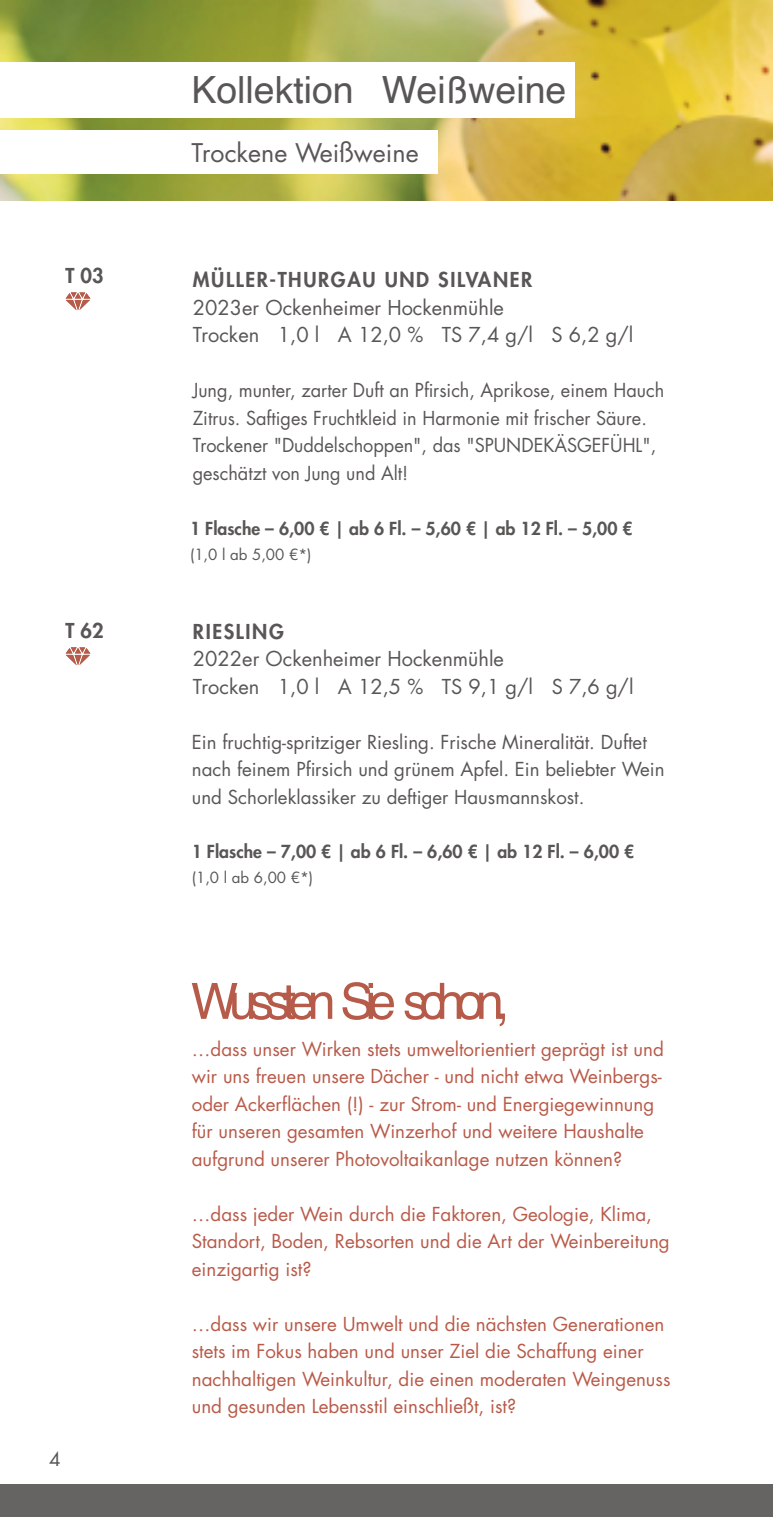
<style>
.page{position:relative;width:773px;height:1517px;background:#fff}
.page>*{position:absolute;margin:0;border:0;box-sizing:border-box;transform-origin:0 0}
.t1{font:50px "Helvetica";letter-spacing:-.165em;color:#b65b49}
.t2{font:37.5px "Helvetica";color:#595755}
.t3{font:25px "Futura Std";color:#595755}
.t4{font:20px/27.5px "Futura Std";color:#595755}
.t5{font:800 20px "Futura Std";letter-spacing:.08em;color:#595755}
.t6{font:18.75px/27.5px "Futura Std";color:#b95a49}
.t7{font:18.75px/27.5px "Futura Std";color:#595755;scale:.96 1}
.t8{font:18.75px/27.5px "Futura Std";color:#595755}
.t9{font:800 17.5px "Futura Std";color:#595755}
.t10{font:15px "Futura Std";color:#595755}
</style>
<div class="page">
<img style="left:0;top:0;width:772px;height:200px">
<div style="left:0;top:1484px;width:772px;height:33px;background:#656462"></div>
<div style="left:0;top:130px;width:437px;height:44px;background:#fff"></div>
<div style="left:0;top:63px;width:574px;height:55px;background:#fff"></div>
<svg style="left:66px;top:292px;width:24px;height:18px"></svg>
<svg style="left:66px;top:647px;width:24px;height:18px"></svg>
<p class="t5" style="left:66px;top:266px;width:39px">T 03</p>
<p class="t5" style="left:66px;top:621px;width:39px">T 62</p>
<p class="t8" style="left:49px;top:1446px;width:13px">4</p>
<h2 class="t2" style="left:191px;top:74px;width:376px">Kollektion Weißweine</h2>
<h3 class="t3" style="left:191px;top:141px;width:229px">Trockene Weißweine</h3>
<p class="t5" style="left:193px;top:271px;width:341px">MÜLLER-THURGAU UND SILVANER</p>
<p class="t4" style="left:193px;top:294px;width:442px">2023er Ockenheimer Hockenmühle<br>Trocken 1,0 l A 12,0 % TS 7,4 g/l S 6,2 g/l</p>
<p class="t7" style="left:193px;top:377px;width:492px">Jung, munter, zarter Duft an Pfirsich, Aprikose, einem Hauch Zitrus. Saftiges Fruchtkleid in Harmonie mit frischer Säure.<br>Trockener "Duddelschoppen", das "SPUNDEKÄSGEFÜHL", geschätzt von Jung und Alt!</p>
<p class="t9" style="left:190px;top:520px;width:444px">1 Flasche – 6,00 € | ab 6 Fl. – 5,60 € | ab 12 Fl. – 5,00 €</p>
<p class="t10" style="left:190px;top:547px;width:123px">(1,0 l ab 5,00 €*)</p>
<p class="t5" style="left:193px;top:622px;width:92px">RIESLING</p>
<p class="t4" style="left:193px;top:646px;width:442px">2022er Ockenheimer Hockenmühle<br>Trocken 1,0 l A 12,5 % TS 9,1 g/l S 7,6 g/l</p>
<p class="t8" style="left:192px;top:728px;width:474px">Ein fruchtig-spritziger Riesling. Frische Mineralität. Duftet nach feinem Pfirsich und grünem Apfel. Ein beliebter Wein und Schorleklassiker zu deftiger Hausmannskost.</p>
<p class="t9" style="left:192px;top:844px;width:444px">1 Flasche – 7,00 € | ab 6 Fl. – 6,60 € | ab 12 Fl. – 6,00 €</p>
<p class="t10" style="left:192px;top:871px;width:123px">(1,0 l ab 6,00 €*)</p>
<h1 class="t1" style="left:191px;top:981px;width:320px">Wussten Sie schon,</h1>
<p class="t6" style="left:192px;top:1036px;width:473px">…dass unser Wirken stets umweltorientiert geprägt ist und wir uns freuen unsere Dächer - und nicht etwa Weinbergs&shy;oder Ackerflächen (!) - zur Strom- und Energiegewinnung für unseren gesamten Winzerhof und weitere Haushalte aufgrund unserer Photovoltaikanlage nutzen können?</p>
<p class="t6" style="left:192px;top:1201px;width:479px">…dass jeder Wein durch die Faktoren, Geologie, Klima,<br>Standort, Boden, Rebsorten und die Art der Weinbereitung einzigartig ist?</p>
<p class="t6" style="left:192px;top:1311px;width:480px">…dass wir unsere Umwelt und die nächsten Generationen stets im Fokus haben und unser Ziel die Schaffung einer nachhaltigen Weinkultur, die einen moderaten Weingenuss und gesunden Lebensstil einschließt, ist?</p>
</div>
